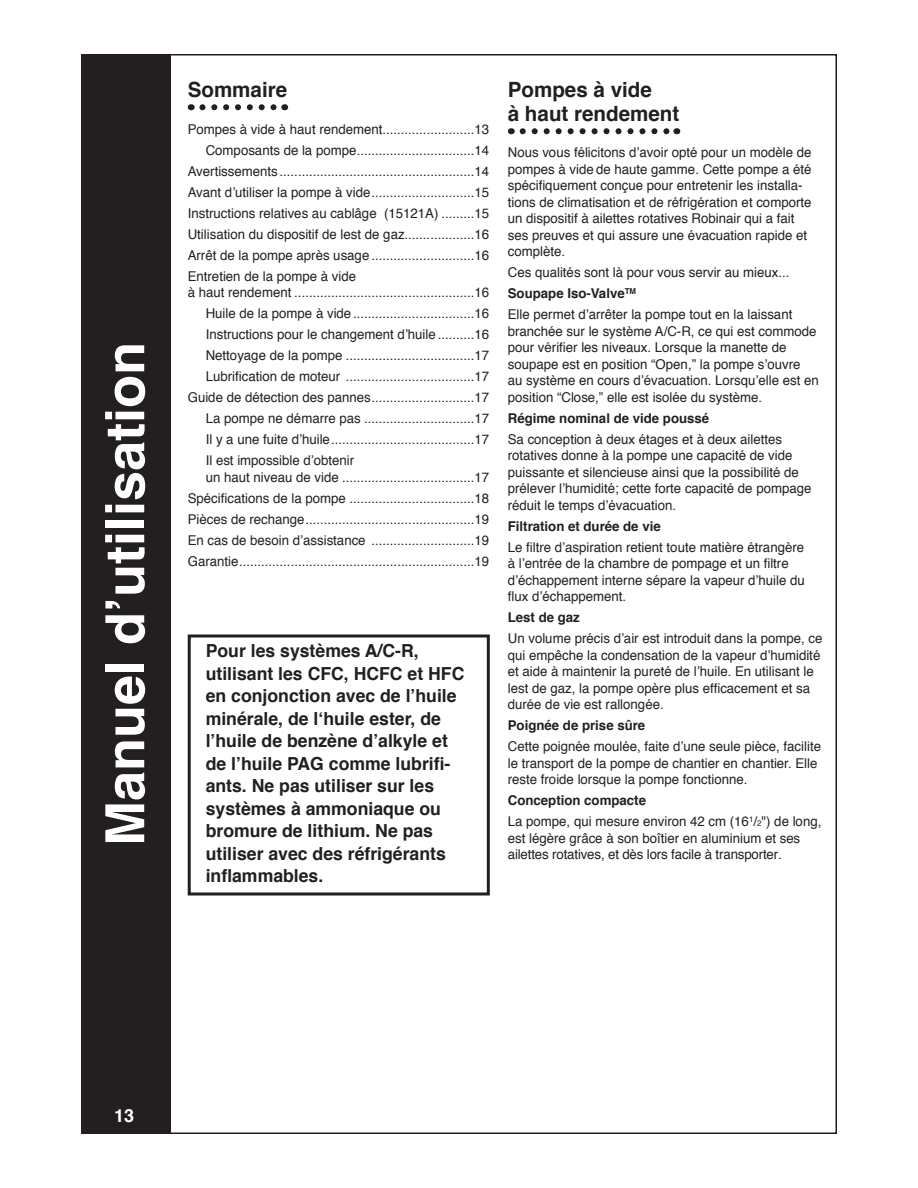
<style>
.page{position:relative;width:918px;height:1188px;background:#fff}
.page>*{position:absolute;margin:0;border:0;box-sizing:border-box;transform-origin:0 0}
.sidehead{font:700 54px "Helvetica";color:#fff}
.Headline{font:700 21px/24px "Helvetica";color:#231f20}
.Body_text{font:700 18px/22.5px "Helvetica";color:#231f20}
.t1{font:700 18px "Helvetica";color:#fff}
.Body_text-2{font:13.5px/16.5px "Helvetica";color:#231f20}
.contents{font:13.5px/16.5px "Helvetica";color:#231f20}
.Body_text-3{font:700 13.5px "Helvetica";color:#231f20}
.s1{font-size:8.1px}
</style>
<div class="page">
<div style="left:81px;top:54px;width:90px;height:1080px;background:#231f20"></div>
<svg style="left:202px;top:104px;width:75px;height:6px"></svg>
<svg style="left:523px;top:128px;width:147px;height:6px"></svg>
<div style="left:188px;top:634px;width:302px;height:262px;border:3px solid #231f20"></div>
<p class="sidehead" style="left:82px;top:846px;width:506px;rotate:-90deg">Manuel d’utilisation</p>
<p class="Headline" style="left:188px;top:78px;width:101px">Sommaire</p>
<p class="contents" style="left:188px;top:121px;width:303px">Pompes à vide à haut rendement.........................13</p>
<p class="contents" style="left:206px;top:142px;width:285px">Composants de la pompe................................14</p>
<p class="contents" style="left:188px;top:163px;width:303px">Avertissements .....................................................14</p>
<p class="contents" style="left:188px;top:184px;width:303px">Avant d’utiliser la pompe à vide............................15</p>
<p class="contents" style="left:188px;top:205px;width:303px">Instructions relatives au cablâge (15121A) .........15</p>
<p class="contents" style="left:188px;top:226px;width:303px">Utilisation du dispositif de lest de gaz...................16</p>
<p class="contents" style="left:188px;top:247px;width:303px">Arrêt de la pompe après usage ............................16</p>
<p class="contents" style="left:188px;top:268px;width:303px">Entretien de la pompe à vide<br>à haut rendement .................................................16</p>
<p class="contents" style="left:206px;top:305px;width:285px">Huile de la pompe à vide.................................16</p>
<p class="contents" style="left:206px;top:326px;width:285px">Instructions pour le changement d’huile..........16</p>
<p class="contents" style="left:206px;top:347px;width:285px">Nettoyage de la pompe ...................................17</p>
<p class="contents" style="left:206px;top:368px;width:285px">Lubrification de moteur ...................................17</p>
<p class="contents" style="left:188px;top:389px;width:303px">Guide de détection des pannes............................17</p>
<p class="contents" style="left:206px;top:410px;width:285px">La pompe ne démarre pas ..............................17</p>
<p class="contents" style="left:206px;top:431px;width:285px">Il y a une fuite d’huile.......................................17</p>
<p class="contents" style="left:206px;top:452px;width:285px">Il est impossible d’obtenir<br>un haut niveau de vide ....................................17</p>
<p class="contents" style="left:188px;top:490px;width:303px">Spécifications de la pompe ..................................18</p>
<p class="contents" style="left:188px;top:511px;width:303px">Pièces de rechange..............................................19</p>
<p class="contents" style="left:188px;top:532px;width:303px">En cas de besoin d’assistance ............................19</p>
<p class="contents" style="left:188px;top:553px;width:303px">Garantie................................................................19</p>
<p class="Body_text" style="left:206px;top:640px;width:260px">Pour les systèmes A/C-R, utilisant les CFC, HCFC et HFC en conjonction avec de l’huile minérale, de l‘huile ester, de l’huile de benzène d’alkyle et de l’huile PAG comme lubrifi&shy;ants. Ne pas utiliser sur les systèmes à ammoniaque ou bromure de lithium. Ne pas utiliser avec des réfrigérants inflammables.</p>
<p class="Headline" style="left:508px;top:78px;width:173px">Pompes à vide<br>à haut rendement</p>
<p class="Body_text-2" style="left:508px;top:145px;width:305px">Nous vous félicitons d’avoir opté pour un modèle de pompes à vide de haute gamme. Cette pompe a été spécifiquement conçue pour entretenir les installa&shy;tions de climatisation et de réfrigération et comporte un dispositif à ailettes rotatives Robinair qui a fait ses preuves et qui assure une évacuation rapide et complète.</p>
<p class="Body_text-2" style="left:508px;top:265px;width:283px">Ces qualités sont là pour vous servir au mieux...</p>
<p class="Body_text-3" style="left:508px;top:282px;width:130px">Soupape Iso-Valve<sup>TM</sup></p>
<p class="Body_text-2" style="left:508px;top:307px;width:313px">Elle permet d’arrêter la pompe tout en la laissant branchée sur le système A/C-R, ce qui est commode pour vérifier les niveaux. Lorsque la manette de soupape est en position “Open,” la pompe s’ouvre<br>au système en cours d’évacuation. Lorsqu’elle est en position “Close,” elle est isolée du système.</p>
<p class="Body_text-3" style="left:508px;top:407px;width:203px">Régime nominal de vide poussé</p>
<p class="Body_text-2" style="left:508px;top:431px;width:305px">Sa conception à deux étages et à deux ailettes rotatives donne à la pompe une capacité de vide puissante et silencieuse ainsi que la possibilité de prélever l’humidité; cette forte capacité de pompage réduit le temps d’évacuation.</p>
<p class="Body_text-3" style="left:508px;top:515px;width:154px">Filtration et durée de vie</p>
<p class="Body_text-2" style="left:508px;top:539px;width:299px">Le filtre d’aspiration retient toute matière étrangère à l’entrée de la chambre de pompage et un filtre d’échappement interne sépare la vapeur d’huile du flux d’échappement.</p>
<p class="Body_text-3" style="left:508px;top:606px;width:74px">Lest de gaz</p>
<p class="Body_text-2" style="left:508px;top:631px;width:316px">Un volume précis d’air est introduit dans la pompe, ce qui empêche la condensation de la vapeur d’humidité et aide à maintenir la pureté de l’huile. En utilisant le lest de gaz, la pompe opère plus efficacement et sa durée de vie est rallongée.</p>
<p class="Body_text-3" style="left:508px;top:714px;width:139px">Poignée de prise sûre</p>
<p class="Body_text-2" style="left:508px;top:739px;width:315px">Cette poignée moulée, faite d’une seule pièce, facilite le transport de la pompe de chantier en chantier. Elle reste froide lorsque la pompe fonctionne.</p>
<p class="Body_text-3" style="left:508px;top:789px;width:140px">Conception compacte</p>
<p class="Body_text-2" style="left:508px;top:814px;width:315px">La pompe, qui mesure environ 42 cm (16<sup>1</sup>/<span class="s1">2</span>") de long, est légère grâce à son boîtier en aluminium et ses ailettes rotatives, et dès lors facile à transporter.</p>
<p class="t1" style="left:114px;top:1101px;width:22px">13</p>
</div>
